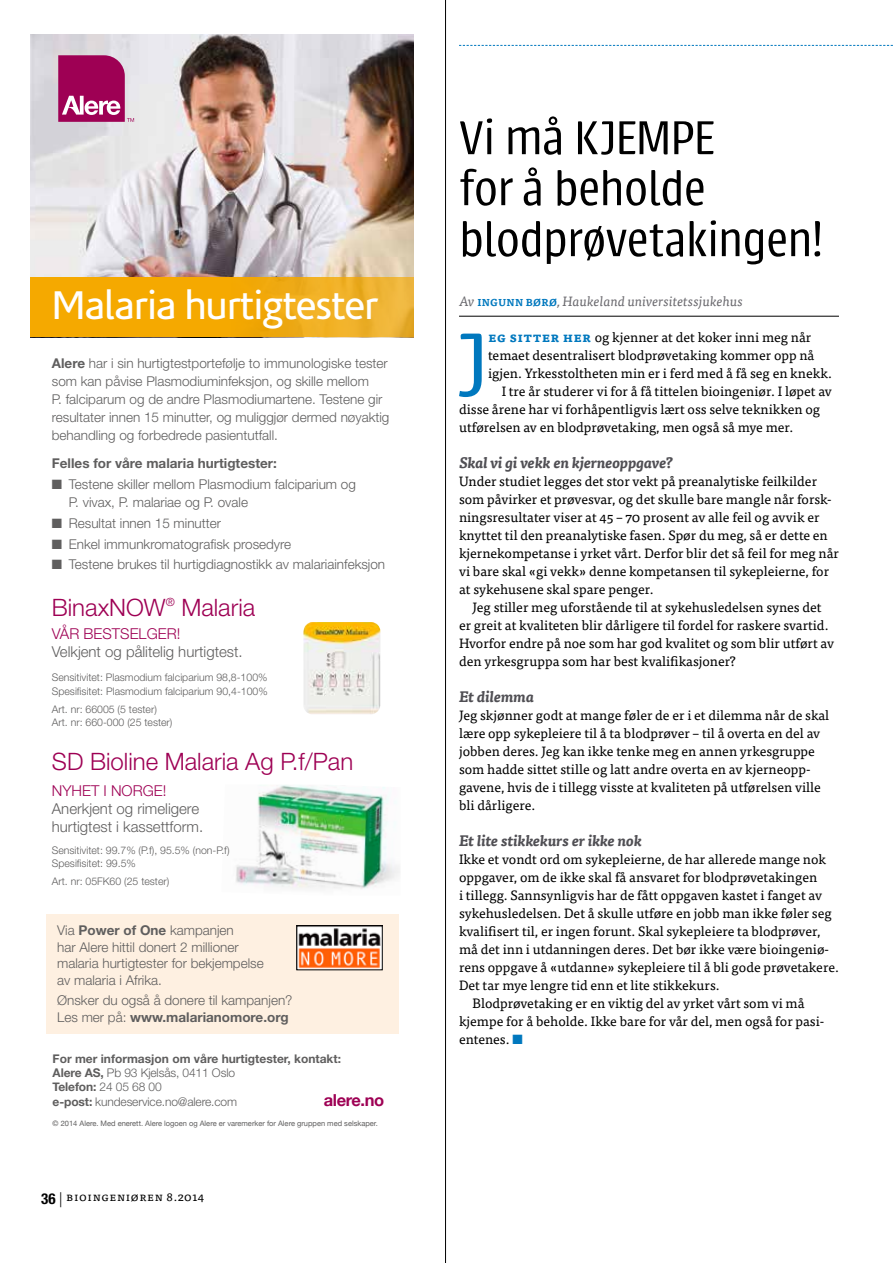
<style>
.page{position:relative;width:893px;height:1263px;background:#fff}
.page>*{position:absolute;margin:0;border:0;box-sizing:border-box;transform-origin:0 0}
.t1{font:300 99.75px "Urbana";color:#0078be}
.t2{font:300 52.5px/51px "Urbana";letter-spacing:-.015em;color:#000}
.t3{font:40.5px "Corisande OT";letter-spacing:-.03em;color:#fff}
.t4{font:300 24px "Helvetica Neue LT Std";color:#9e0054}
.t5{font:700 16.5px "Helvetica Neue";letter-spacing:-.025em;color:#9e0054}
.t6{font:300 15px/18px "Helvetica Neue LT Std";color:#5f5e5e}
.t7{font:italic 700 15px "Tisa Pro";color:#504f54}
.t8{font:300 15px "Helvetica Neue LT Std";color:#9e0054}
.t9{font:13.5px/18px "Tisa Pro";color:#000}
.t10{font:300 13.5px/18px "Helvetica Neue LT Std";color:#5f5e5e}
.t11{font:italic 13.5px "Tisa Pro";color:#69686d}
.t12{font:700 13.5px "Helvetica Neue LT Std";color:#5f5e5e}
.t13{font:700 12px/14.2px "Helvetica Neue LT Std";color:#5f5e5e}
.t14{font:300 12px "Helvetica Neue LT Std";letter-spacing:-.01em;color:#5f5e5e}
.t15{font:12px "Tisa Pro";letter-spacing:.05em;color:#000}
.t16{font:700 12px "Helvetica Neue";letter-spacing:-.01em;color:#5f5e5e}
.t17{font:300 10.5px/13.5px "Helvetica Neue LT Std";color:#5f5e5e}
.t18{font:7.5px "Helvetica Neue";color:#5f5e5e}
.s1{font-weight:700}
.s2{font-family:"Helvetica Neue"}
.s3{font-weight:300}
.s4{font-family:"Helvetica Neue LT Std";font-weight:300}
.s5{font-family:"Helvetica Neue";font-weight:700}
.s6{font-family:"Helvetica Neue LT Pro";font-weight:700;font-stretch:condensed;font-size:15px}
.s7{font-family:"Helvetica Neue LT Pro";font-weight:300;font-size:15px}
.s8{font-weight:700;font-style:normal;font-size:9.9px;color:#0078be}
.s9{font-weight:700;color:#0078be}
.s10{color:#0078be}
</style>
<div class="page">
<div style="left:47px;top:914px;width:352px;height:120px;background:#fef0e1"></div>
<img style="left:31px;top:34px;width:382px;height:244px">
<svg style="left:31px;top:278px;width:382px;height:59px;background:#f2ab0f"></svg>
<svg style="left:58px;top:55px;width:76px;height:67px;background:#b23b7b"></svg>
<img style="left:236px;top:785px;width:164px;height:104px">
<img style="left:303px;top:622px;width:77px;height:92px">
<img style="left:299px;top:927px;width:81px;height:41px">
<div style="left:297px;top:925px;width:85px;height:45px;border:1px solid #000"></div>
<hr style="left:459px;top:316px;width:380px;height:1px;background:#000">
<svg style="left:459px;top:45px;width:434px;height:1px"></svg>
<hr style="left:445px;top:0;width:1px;height:1263px;background:#000">
<h3 class="t3" style="left:52px;top:283px;width:328px">Malaria hurtigtester</h3>
<p class="t10" style="left:52px;top:354px;width:339px"><span class="s1">Alere</span> har i sin hurtigtestportefølje to immunologiske tester som kan påvise Plasmodiuminfeksjon, og skille mellom<br>P. falciparum og de andre Plasmodiumartene. Testene gir resultater innen 15 minutter, og muliggjør dermed nøyaktig behandling og forbedrede pasientutfall.</p>
<p class="t12" style="left:52px;top:454px;width:226px">Felles for våre malaria hurtigtester:</p>
<p class="t10" style="left:69px;top:474px;width:289px;text-indent:-17px">■ Testene skiller mellom Plasmodium falciparium og<br>P. vivax, P. malariae og P. ovale</p>
<p class="t10" style="left:52px;top:513px;width:171px">■ Resultat innen 15 minutter</p>
<p class="t10" style="left:52px;top:534px;width:241px">■ Enkel immunkromatografisk prosedyre</p>
<p class="t10" style="left:52px;top:555px;width:335px">■ Testene brukes til hurtigdiagnostikk av malariainfeksjon</p>
<h3 class="t4" style="left:52px;top:593px;width:205px">BinaxNOW<sup>®</sup> Malaria</h3>
<p class="t8" style="left:52px;top:625px;width:130px">VÅR BESTSELGER!</p>
<p class="t6" style="left:52px;top:643px;width:192px">Velkjent og pålitelig hurtigtest.</p>
<p class="t17" style="left:52px;top:671px;width:217px">Sensitivitet: Plasmodium falciparium 98,8-100%<br>Spesifisitet: Plasmodium falciparium 90,4-100%</p>
<p class="t17" style="left:52px;top:702px;width:122px">Art. nr: 66005 (5 tester)<br>Art. nr: 660-000 (25 tester)</p>
<h3 class="t4" style="left:52px;top:747px;width:303px">SD Bioline Malaria Ag P.f/Pan</h3>
<p class="t8" style="left:52px;top:782px;width:116px">NYHET I NORGE!</p>
<p class="t6" style="left:52px;top:800px;width:153px">Anerkjent og rimeligere hurtigtest i kassettform.</p>
<p class="t17" style="left:52px;top:843px;width:179px">Sensitivitet: 99.7% (P.f), 95.5% (non-P.f)<br>Spesifisitet: 99.5%</p>
<p class="t17" style="left:52px;top:874px;width:119px">Art. nr: 05FK60 (25 tester)</p>
<p class="t10" style="left:57px;top:922px;width:208px;line-height:16.5px">Via <span class="s1">Power of One</span> kampanjen<br>har Alere hittil donert 2 millioner malaria hurtigtester for bekjempelse av malaria i Afrika.</p>
<p class="t10" style="left:57px;top:992px;width:237px;line-height:16.5px">Ønsker du også å donere til kampanjen?<br>Les mer på: <span class="s1">www.malarianomore.org</span></p>
<p class="t13" style="left:53px;top:1051px;width:290px">For mer informasjon om våre hurtigtester, kontakt:<br><span class="s2">Alere AS,</span> <span class="s3">Pb 93 Kjelsås, 0411 Oslo</span></p>
<p class="t16" style="left:53px;top:1077px;width:111px">Telefon: <span class="s4">24 05 68 00</span></p>
<p class="t14" style="left:53px;top:1094px;width:186px"><span class="s5">e-post:</span> kundeservice.no@alere.com</p>
<p class="t5" style="left:324px;top:1087px;width:62px">alere.no</p>
<p class="t18" style="left:53px;top:1118px;width:327px">© 2014 Alere. Med enerett. Alere logoen og Alere er varemerker for Alere gruppen med selskaper.</p>
<p class="t15" style="left:41px;top:1188px;width:164px"><span class="s6">36</span> <span class="s7">|</span> Bioingeniøren 8.2014</p>
<h2 class="t2" style="left:459px;top:113px;width:366px">Vi må KJEMPE<br>for å beholde blodprøvetakingen!</h2>
<p class="t11" style="left:459px;top:291px;width:286px">Av <span class="s8">INGUNN BØRØ</span>, Haukeland universitetssjukehus</p>
<h1 class="t1" style="left:455px;top:313px;width:35px">J</h1>
<p class="t9" style="left:488px;top:327px;width:325px"><span class="s9">eg sitter her</span> og kjenner at det koker inni meg når</p>
<p class="t9" style="left:488px;top:345px;width:328px">temaet desentralisert blodprøvetaking kommer opp nå</p>
<p class="t9" style="left:488px;top:363px;width:345px">igjen. Yrkesstoltheten min er i ferd med å få seg en knekk.</p>
<p class="t9" style="left:502px;top:381px;width:332px">I tre år studerer vi for å få tittelen bioingeniør. I løpet av</p>
<p class="t9" style="left:459px;top:399px;width:363px">disse årene har vi forhåpentligvis lært oss selve teknikken og</p>
<p class="t9" style="left:459px;top:417px;width:336px">utførelsen av en blodprøvetaking, men også så mye mer.</p>
<p class="t7" style="left:459px;top:451px;width:215px">Skal vi gi vekk en kjerneoppgave?</p>
<p class="t9" style="left:459px;top:471px;width:381px">Under studiet legges det stor vekt på preanalytiske feilkilder som påvirker et prøvesvar, og det skulle bare mangle når forsk&shy;ningsresultater viser at 45 – 70 prosent av alle feil og avvik er knyttet til den preanalytiske fasen. Spør du meg, så er dette en kjernekompetanse i yrket vårt. Derfor blir det så feil for meg når vi bare skal «gi vekk» denne kompetansen til sykepleierne, for at sykehusene skal spare penger.</p>
<p class="t9" style="left:459px;top:597px;width:376px;text-indent:14px">Jeg stiller meg uforstående til at sykehusledelsen synes det er greit at kvaliteten blir dårligere til fordel for raskere svartid.<br>Hvorfor endre på noe som har god kvalitet og som blir utført av den yrkesgruppa som har best kvalifikasjoner?</p>
<p class="t7" style="left:459px;top:685px;width:77px">Et dilemma</p>
<p class="t9" style="left:459px;top:705px;width:372px">Jeg skjønner godt at mange føler de er i et dilemma når de skal lære opp sykepleiere til å ta blodprøver – til å overta en del av jobben deres. Jeg kan ikke tenke meg en annen yrkesgruppe som hadde sittet stille og latt andre overta en av kjerneopp&shy;gavene, hvis de i tillegg visste at kvaliteten på utførelsen ville bli dårligere.</p>
<p class="t7" style="left:459px;top:829px;width:184px">Et lite stikkekurs er ikke nok</p>
<p class="t9" style="left:459px;top:849px;width:369px">Ikke et vondt ord om sykepleierne, de har allerede mange nok</p>
<p class="t9" style="left:459px;top:867px;width:360px">oppgaver, om de ikke skal få ansvaret for blodprøvetakingen</p>
<p class="t9" style="left:459px;top:885px;width:364px">i tillegg. Sannsynligvis har de fått oppgaven kastet i fanget av</p>
<p class="t9" style="left:459px;top:903px;width:374px">sykehusledelsen. Det å skulle utføre en jobb man ikke føler seg</p>
<p class="t9" style="left:459px;top:921px;width:363px">kvalifisert til, er ingen forunt. Skal sykepleiere ta blodprøver,</p>
<p class="t9" style="left:459px;top:939px;width:372px">må det inn i utdanningen deres. Det bør ikke være bioingeniø-</p>
<p class="t9" style="left:459px;top:957px;width:381px">rens oppgave å «utdanne» sykepleiere til å bli gode prøvetakere.</p>
<p class="t9" style="left:459px;top:975px;width:262px">Det tar mye lengre tid enn et lite stikkekurs.</p>
<p class="t9" style="left:472px;top:993px;width:333px">Blodprøvetaking er en viktig del av yrket vårt som vi må</p>
<p class="t9" style="left:459px;top:1011px;width:367px">kjempe for å beholde. Ikke bare for vår del, men også for pasi-</p>
<p class="t9" style="left:459px;top:1029px;width:65px">entenes. <span class="s10">■</span></p>
</div>
